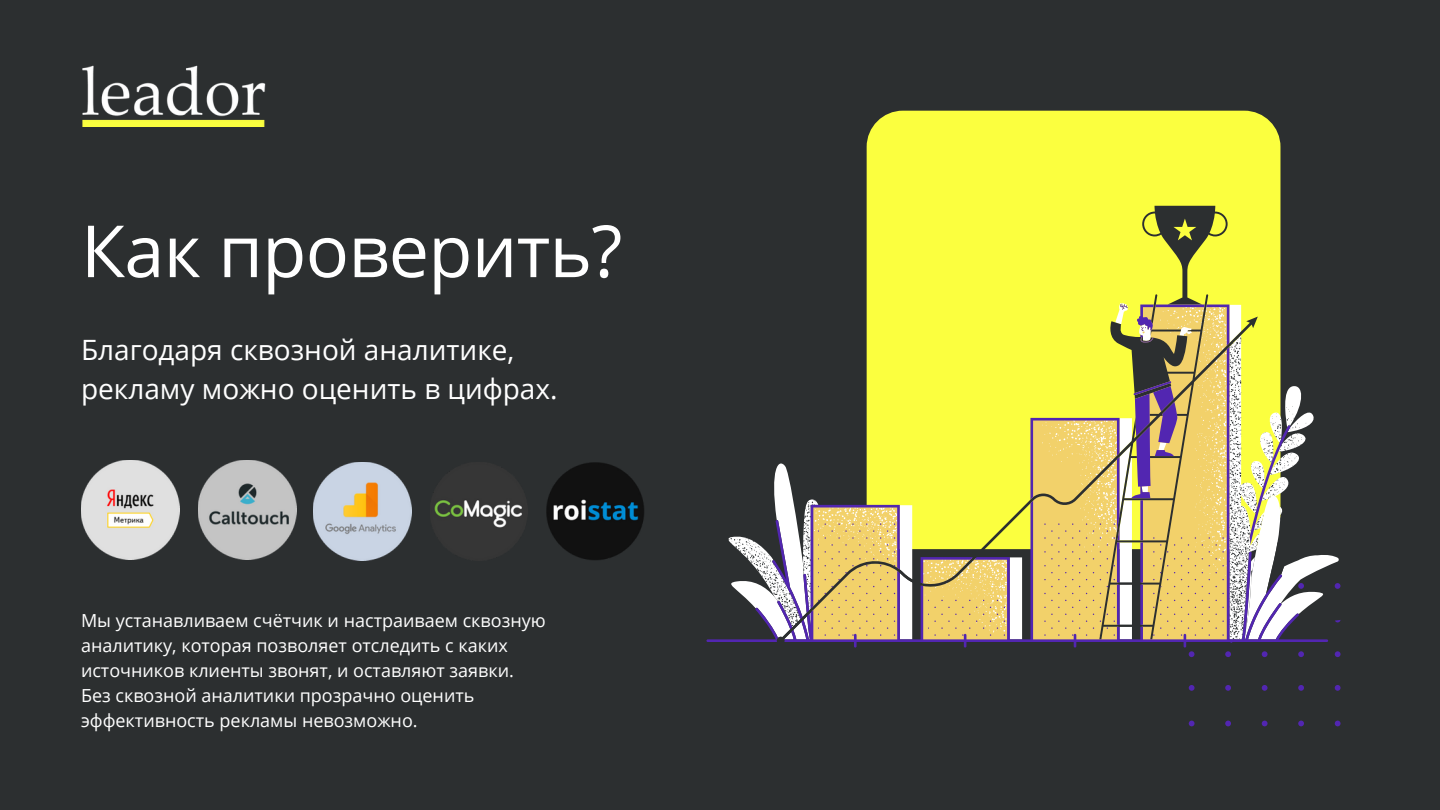
<style>
.page{position:relative;width:1440px;height:810px;background:#2c2f30}
.page>*{position:absolute;margin:0;border:0;box-sizing:border-box;transform-origin:0 0}
.t1{font:72px "Open Sans";letter-spacing:-.01em;color:#fff}
.t2{font:28px "Open Sans";color:#fff}
.t3{font:18px/24.9px "Open Sans";color:#fff}
</style>
<div class="page">
<div style="left:867px;top:111px;width:413px;height:438px;background:#fbff3f;border-radius:36px"></div>
<svg style="left:1189px;top:651px;width:152px;height:75px"></svg>
<svg style="left:866px;top:206px;width:475px;height:435px"></svg>
<svg style="left:706px;top:304px;width:622px;height:344px"></svg>
<img style="left:82px;top:65px;width:184px;height:61px">
<img style="left:546px;top:462px;width:98px;height:98px">
<img style="left:434px;top:499px;width:89px;height:29px">
<img style="left:314px;top:462px;width:98px;height:98px">
<img style="left:198px;top:461px;width:98px;height:98px">
<img style="left:81px;top:461px;width:98px;height:98px">
<p class="t1" style="left:81px;top:200px;width:543px">Как проверить?</p>
<p class="t2" style="left:81px;top:330px;width:435px">Благодаря сквозной аналитике,</p>
<p class="t2" style="left:81px;top:369px;width:478px">рекламу можно оценить в цифрах.</p>
<p class="t3" style="left:81px;top:608px;width:466px">Мы устанавливаем счётчик и настраиваем сквозную аналитику, которая позволяет отследить с каких источников клиенты звонят, и оставляют заявки.<br>Без сквозной аналитики прозрачно оценить эффективность рекламы невозможно.</p>
</div>
